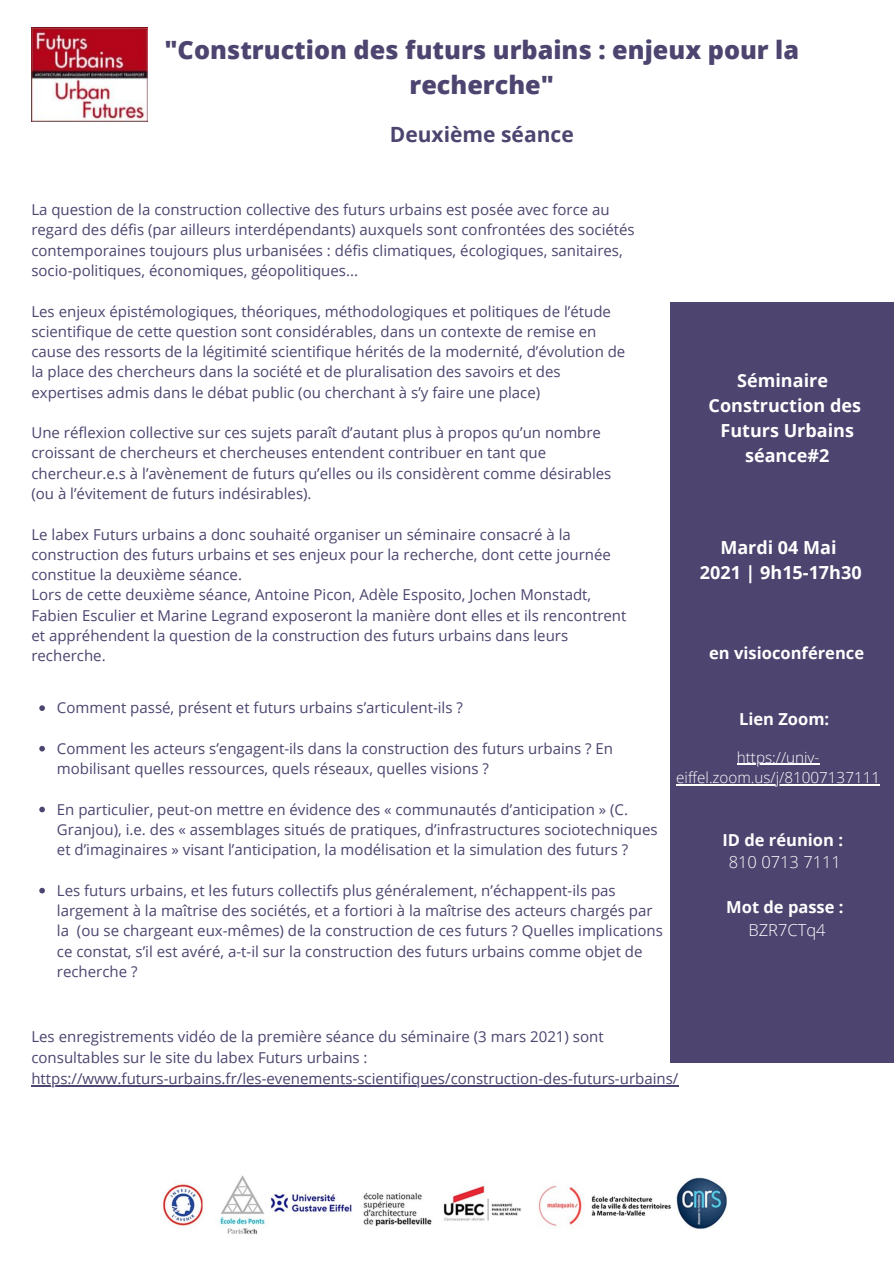
<style>
.page{position:relative;width:894px;height:1264px;background:#fff}
.page>*{position:absolute;margin:0;border:0;box-sizing:border-box;transform-origin:0 0}
.t1{font:800 25.2px/35px "Open Sans";color:#4d446f;text-align:center}
.t2{font:700 21px "Open Sans";color:#4d446f}
.t3{font:700 18px "Open Sans";color:#fff}
.t4{font:700 16.5px "Open Sans";color:#fff}
.t5{font:300 16.5px "Open Sans";color:#fff}
.t6{font:300 15.3px/20.2px "Open Sans";color:#fff;text-align:center}
.t7{font:15px/20.2px "Open Sans";color:#4d446f}
</style>
<div class="page">
<img style="left:31px;top:28px;width:116px;height:93px">
<img style="left:162px;top:1175px;width:566px;height:59px">
<svg style="left:39px;top:705px;width:6px;height:6px"></svg>
<svg style="left:39px;top:746px;width:6px;height:5px"></svg>
<svg style="left:39px;top:806px;width:6px;height:6px"></svg>
<svg style="left:39px;top:887px;width:6px;height:6px"></svg>
<div style="left:670px;top:302px;width:223px;height:760px;background:#4d446f"></div>
<hr style="left:31px;top:1084px;width:647px;height:2px;background:#4d446f">
<hr style="left:736px;top:763px;width:83px;height:2px;background:#fff">
<hr style="left:676px;top:784px;width:203px;height:1px;background:#fff">
<p class="t1" style="left:164px;top:32px;width:636px">"Construction des futurs urbains : enjeux pour la recherche"</p>
<p class="t2" style="left:390px;top:120px;width:185px">Deuxième séance</p>
<p class="t7" style="left:31px;top:199px;width:604px">La question de la construction collective des futurs urbains est posée avec force au regard des défis (par ailleurs interdépendants) auxquels sont confrontées des sociétés contemporaines toujours plus urbanisées : défis climatiques, écologiques, sanitaires, socio-politiques, économiques, géopolitiques...</p>
<p class="t7" style="left:31px;top:300px;width:595px">Les enjeux épistémologiques, théoriques, méthodologiques et politiques de l’étude scientifique de cette question sont considérables, dans un contexte de remise en cause des ressorts de la légitimité scientifique hérités de la modernité, d’évolution de la place des chercheurs dans la société et de pluralisation des savoirs et des expertises admis dans le débat public (ou cherchant à s’y faire une place)</p>
<p class="t7" style="left:31px;top:422px;width:581px">Une réflexion collective sur ces sujets paraît d’autant plus à propos qu’un nombre croissant de chercheurs et chercheuses entendent contribuer en tant que chercheur.e.s à l’avènement de futurs qu’elles ou ils considèrent comme désirables (ou à l’évitement de futurs indésirables).</p>
<p class="t7" style="left:31px;top:523px;width:581px">Le labex Futurs urbains a donc souhaité organiser un séminaire consacré à la construction des futurs urbains et ses enjeux pour la recherche, dont cette journée constitue la deuxième séance.</p>
<p class="t7" style="left:31px;top:584px;width:596px">Lors de cette deuxième séance, Antoine Picon, Adèle Esposito, Jochen Monstadt, Fabien Esculier et Marine Legrand exposeront la manière dont elles et ils rencontrent et appréhendent la question de la construction des futurs urbains dans leurs recherche.</p>
<p class="t3" style="left:737px;top:368px;width:92px">Séminaire</p>
<p class="t3" style="left:708px;top:393px;width:154px">Construction des</p>
<p class="t3" style="left:720px;top:417px;width:135px">Futurs Urbains</p>
<p class="t3" style="left:745px;top:442px;width:86px">séance#2</p>
<p class="t3" style="left:720px;top:535px;width:118px">Mardi 04 Mai</p>
<p class="t3" style="left:699px;top:559px;width:163px">2021 | 9h15-17h30</p>
<p class="t4" style="left:709px;top:641px;width:156px">en visioconférence</p>
<p class="t7" style="left:57px;top:697px;width:407px">Comment passé, présent et futurs urbains s’articulent-ils ?</p>
<p class="t7" style="left:57px;top:737px;width:557px">Comment les acteurs s’engagent-ils dans la construction des futurs urbains ? En mobilisant quelles ressources, quels réseaux, quelles visions ?</p>
<p class="t7" style="left:57px;top:798px;width:602px">En particulier, peut-on mettre en évidence des « communautés d’anticipation » (C.<br>Granjou), i.e. des « assemblages situés de pratiques, d’infrastructures sociotechniques et d’imaginaires » visant l’anticipation, la modélisation et la simulation des futurs ?</p>
<p class="t7" style="left:57px;top:879px;width:607px">Les futurs urbains, et les futurs collectifs plus généralement, n’échappent-ils pas largement à la maîtrise des sociétés, et a fortiori à la maîtrise des acteurs chargés par la (ou se chargeant eux-mêmes) de la construction de ces futurs ? Quelles implications ce constat, s’il est avéré, a-t-il sur la construction des futurs urbains comme objet de recherche ?</p>
<p class="t4" style="left:738px;top:707px;width:92px">Lien Zoom:</p>
<p class="t6" style="left:676px;top:746px;width:205px">https://univ&shy;eiffel.zoom.us/j/81007137111</p>
<p class="t4" style="left:722px;top:828px;width:122px">ID de réunion :</p>
<p class="t5" style="left:728px;top:850px;width:114px">810 0713 7111</p>
<p class="t4" style="left:726px;top:895px;width:119px">Mot de passe :</p>
<p class="t5" style="left:748px;top:918px;width:79px">BZR7CTq4</p>
<p class="t7" style="left:31px;top:1026px;width:573px;line-height:20.7px">Les enregistrements vidéo de la première séance du séminaire (3 mars 2021) sont consultables sur le site du labex Futurs urbains :</p>
<p class="t7" style="left:31px;top:1067px;width:648px">https://www.futurs-urbains.fr/les-evenements-scientifiques/construction-des-futurs-urbains/</p>
</div>
